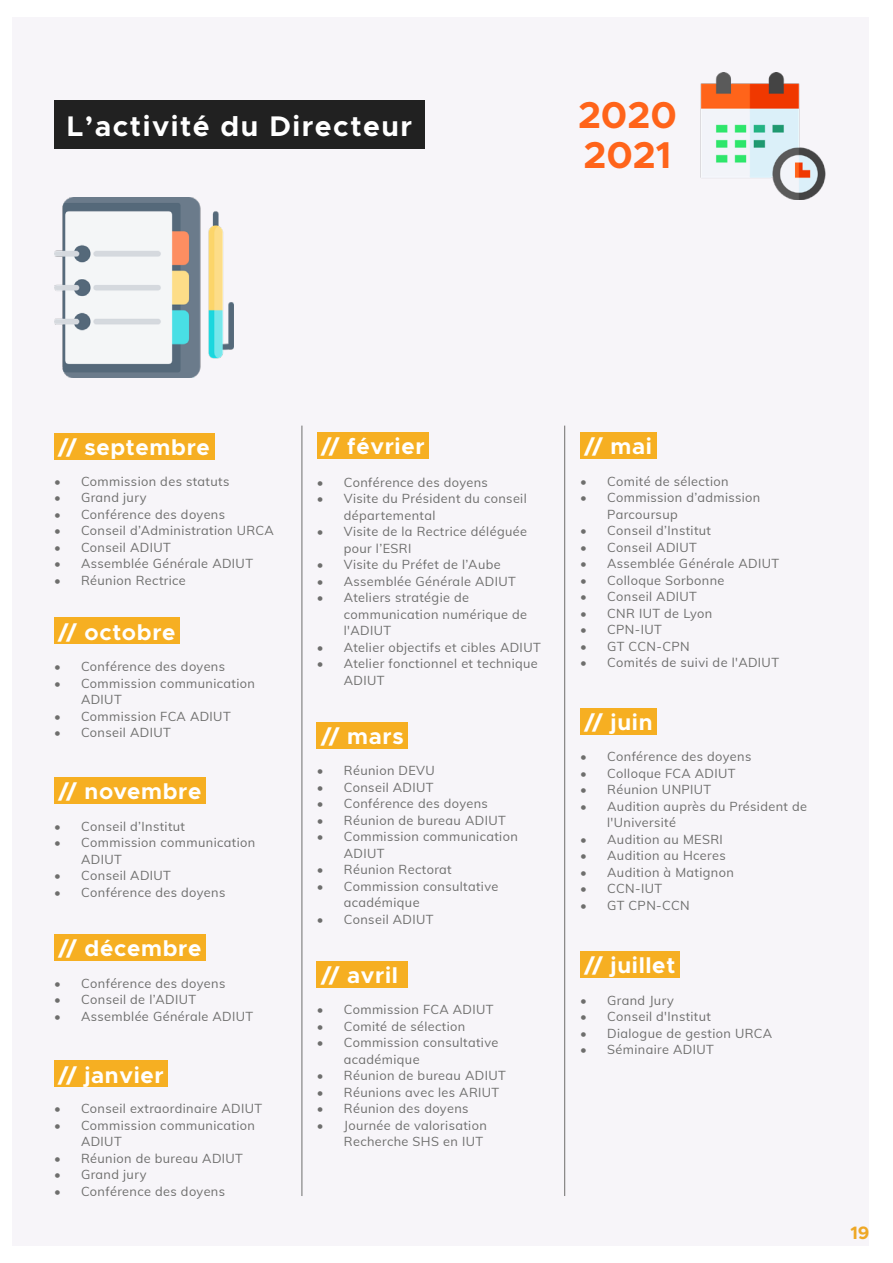
<style>
.page{position:relative;width:893px;height:1263px;background:#fff}
.page>*{position:absolute;margin:0;border:0;box-sizing:border-box;transform-origin:0 0}
.t1{font:700 37.5px/40.5px "Metropolis";color:#ff641a}
.t2{font:700 28.5px "Metropolis";letter-spacing:.05em;color:#fff}
.t3{font:700 22.5px "Metropolis";letter-spacing:.03em;color:#fff}
.t4{font:700 18px "Metropolis";color:#f6af22}
.t5{font:12.75px/16.5px "Muli";letter-spacing:.03em;color:#6e6e6d}
</style>
<div class="page">
<div style="left:13px;top:17px;width:856px;height:1228px;background:#f7f5f9"></div>
<div style="left:54px;top:100px;width:371px;height:48px;background:#212121"></div>
<div style="left:54px;top:433px;width:160px;height:26px;background:#f6af22"></div>
<div style="left:54px;top:1061px;width:114px;height:26px;background:#f6af22"></div>
<div style="left:54px;top:618px;width:126px;height:26px;background:#f6af22"></div>
<div style="left:580px;top:708px;width:77px;height:26px;background:#f6af22"></div>
<div style="left:580px;top:951px;width:99px;height:27px;background:#f6af22"></div>
<div style="left:317px;top:722px;width:91px;height:26px;background:#f6af22"></div>
<div style="left:317px;top:961px;width:91px;height:26px;background:#f6af22"></div>
<div style="left:54px;top:777px;width:152px;height:26px;background:#f6af22"></div>
<div style="left:54px;top:934px;width:152px;height:26px;background:#f6af22"></div>
<div style="left:317px;top:432px;width:112px;height:26px;background:#f6af22"></div>
<div style="left:580px;top:432px;width:76px;height:26px;background:#f6af22"></div>
<hr style="left:302px;top:426px;width:1px;height:770px;background:#6e6e6d">
<hr style="left:564px;top:426px;width:1px;height:770px;background:#6e6e6d">
<img style="left:700px;top:72px;width:126px;height:127px">
<img style="left:54px;top:198px;width:179px;height:179px">
<h2 class="t2" style="left:67px;top:108px;width:347px">L’activité du Directeur</h2>
<h1 class="t1" style="left:578px;top:95px;width:100px">2020<br>2021</h1>
<h3 class="t3" style="left:58px;top:433px;width:153px">// septembre</h3>
<p class="t5" style="left:54px;top:472px;width:177px">• Commission des statuts</p>
<p class="t5" style="left:54px;top:489px;width:94px">• Grand jury</p>
<p class="t5" style="left:54px;top:505px;width:173px">• Conférence des doyens</p>
<p class="t5" style="left:54px;top:522px;width:221px">• Conseil d’Administration URCA</p>
<p class="t5" style="left:54px;top:538px;width:118px">• Conseil ADIUT</p>
<p class="t5" style="left:54px;top:555px;width:201px">• Assemblée Générale ADIUT</p>
<p class="t5" style="left:54px;top:571px;width:133px">• Réunion Rectrice</p>
<h3 class="t3" style="left:58px;top:618px;width:119px">// octobre</h3>
<p class="t5" style="left:54px;top:658px;width:173px">• Conférence des doyens</p>
<p class="t5" style="left:81px;top:674px;width:175px;text-indent:-27px">• Commission communication<br>ADIUT</p>
<p class="t5" style="left:54px;top:707px;width:178px">• Commission FCA ADIUT</p>
<p class="t5" style="left:54px;top:724px;width:118px">• Conseil ADIUT</p>
<h3 class="t3" style="left:58px;top:777px;width:144px">// novembre</h3>
<p class="t5" style="left:54px;top:817px;width:132px">• Conseil d’Institut</p>
<p class="t5" style="left:81px;top:834px;width:175px;text-indent:-27px">• Commission communication<br>ADIUT</p>
<p class="t5" style="left:54px;top:867px;width:118px">• Conseil ADIUT</p>
<p class="t5" style="left:54px;top:883px;width:173px">• Conférence des doyens</p>
<h3 class="t3" style="left:58px;top:934px;width:144px">// décembre</h3>
<p class="t5" style="left:54px;top:974px;width:173px">• Conférence des doyens</p>
<p class="t5" style="left:54px;top:991px;width:143px">• Conseil de l’ADIUT</p>
<p class="t5" style="left:54px;top:1007px;width:201px">• Assemblée Générale ADIUT</p>
<h3 class="t3" style="left:58px;top:1061px;width:107px">// janvier</h3>
<p class="t5" style="left:54px;top:1100px;width:210px">• Conseil extraordinaire ADIUT</p>
<p class="t5" style="left:81px;top:1116px;width:175px;text-indent:-27px">• Commission communication<br>ADIUT</p>
<p class="t5" style="left:54px;top:1149px;width:190px">• Réunion de bureau ADIUT</p>
<p class="t5" style="left:54px;top:1166px;width:94px">• Grand jury</p>
<p class="t5" style="left:54px;top:1182px;width:173px">• Conférence des doyens</p>
<h3 class="t3" style="left:321px;top:432px;width:105px">// février</h3>
<p class="t5" style="left:317px;top:473px;width:173px">• Conférence des doyens</p>
<p class="t5" style="left:344px;top:490px;width:184px;text-indent:-27px">• Visite du Président du conseil départemental</p>
<p class="t5" style="left:344px;top:523px;width:185px;text-indent:-27px">• Visite de la Rectrice déléguée pour l’ESRI</p>
<p class="t5" style="left:317px;top:556px;width:185px">• Visite du Préfet de l’Aube</p>
<p class="t5" style="left:317px;top:572px;width:201px">• Assemblée Générale ADIUT</p>
<p class="t5" style="left:344px;top:589px;width:185px;text-indent:-27px">• Ateliers stratégie de communication numérique de l'ADIUT</p>
<p class="t5" style="left:317px;top:638px;width:225px">• Atelier objectifs et cibles ADIUT</p>
<p class="t5" style="left:344px;top:655px;width:196px;text-indent:-27px">• Atelier fonctionnel et technique<br>ADIUT</p>
<h3 class="t3" style="left:321px;top:722px;width:84px">// mars</h3>
<p class="t5" style="left:317px;top:762px;width:120px">• Réunion DEVU</p>
<p class="t5" style="left:317px;top:778px;width:118px">• Conseil ADIUT</p>
<p class="t5" style="left:317px;top:795px;width:173px">• Conférence des doyens</p>
<p class="t5" style="left:317px;top:811px;width:190px">• Réunion de bureau ADIUT</p>
<p class="t5" style="left:344px;top:828px;width:175px;text-indent:-27px">• Commission communication<br>ADIUT</p>
<p class="t5" style="left:317px;top:861px;width:136px">• Réunion Rectorat</p>
<p class="t5" style="left:344px;top:877px;width:156px;text-indent:-27px">• Commission consultative académique</p>
<p class="t5" style="left:317px;top:910px;width:118px">• Conseil ADIUT</p>
<h3 class="t3" style="left:321px;top:961px;width:78px">// avril</h3>
<p class="t5" style="left:317px;top:1001px;width:178px">• Commission FCA ADIUT</p>
<p class="t5" style="left:317px;top:1017px;width:150px">• Comité de sélection</p>
<p class="t5" style="left:344px;top:1034px;width:156px;text-indent:-27px">• Commission consultative académique</p>
<p class="t5" style="left:317px;top:1067px;width:190px">• Réunion de bureau ADIUT</p>
<p class="t5" style="left:317px;top:1083px;width:184px">• Réunions avec les ARIUT</p>
<p class="t5" style="left:317px;top:1100px;width:153px">• Réunion des doyens</p>
<p class="t5" style="left:317px;top:1116px;width:171px;text-align:right">• Journée de valorisation<br>Recherche SHS en IUT</p>
<h3 class="t3" style="left:584px;top:432px;width:69px">// mai</h3>
<p class="t5" style="left:580px;top:472px;width:150px">• Comité de sélection</p>
<p class="t5" style="left:607px;top:489px;width:155px;text-indent:-27px">• Commission d’admission<br>Parcoursup</p>
<p class="t5" style="left:580px;top:522px;width:132px">• Conseil d’Institut</p>
<p class="t5" style="left:580px;top:538px;width:118px">• Conseil ADIUT</p>
<p class="t5" style="left:580px;top:555px;width:201px">• Assemblée Générale ADIUT</p>
<p class="t5" style="left:580px;top:571px;width:146px">• Colloque Sorbonne</p>
<p class="t5" style="left:580px;top:587px;width:118px">• Conseil ADIUT</p>
<p class="t5" style="left:580px;top:604px;width:134px">• CNR IUT de Lyon</p>
<p class="t5" style="left:580px;top:620px;width:83px">• CPN-IUT</p>
<p class="t5" style="left:580px;top:637px;width:111px">• GT CCN-CPN</p>
<p class="t5" style="left:580px;top:653px;width:200px">• Comités de suivi de l'ADIUT</p>
<h3 class="t3" style="left:584px;top:708px;width:70px">// juin</h3>
<p class="t5" style="left:580px;top:748px;width:173px">• Conférence des doyens</p>
<p class="t5" style="left:580px;top:764px;width:157px">• Colloque FCA ADIUT</p>
<p class="t5" style="left:580px;top:781px;width:133px">• Réunion UNPIUT</p>
<p class="t5" style="left:607px;top:797px;width:201px;text-indent:-27px">• Audition auprès du Président de l'Université</p>
<p class="t5" style="left:580px;top:830px;width:144px">• Audition au MESRI</p>
<p class="t5" style="left:580px;top:847px;width:147px">• Audition au Hceres</p>
<p class="t5" style="left:580px;top:863px;width:155px">• Audition à Matignon</p>
<p class="t5" style="left:580px;top:880px;width:83px">• CCN-IUT</p>
<p class="t5" style="left:580px;top:896px;width:111px">• GT CPN-CCN</p>
<h3 class="t3" style="left:584px;top:951px;width:92px">// juillet</h3>
<p class="t5" style="left:580px;top:991px;width:95px">• Grand Jury</p>
<p class="t5" style="left:580px;top:1008px;width:132px">• Conseil d'Institut</p>
<p class="t5" style="left:580px;top:1024px;width:193px">• Dialogue de gestion URCA</p>
<p class="t5" style="left:580px;top:1041px;width:135px">• Séminaire ADIUT</p>
<h3 class="t4" style="left:850px;top:1221px;width:21px">19</h3>
</div>
